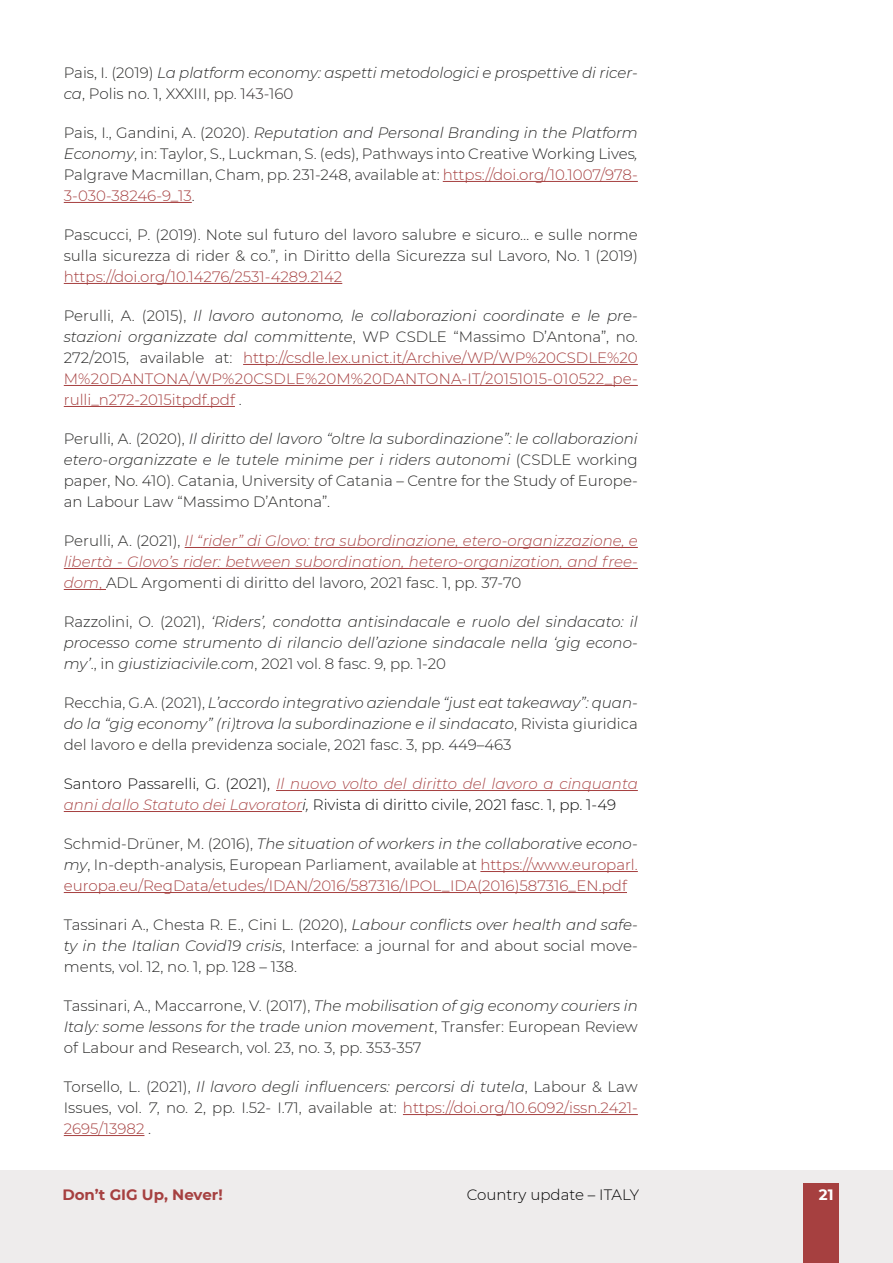
<style>
.page{position:relative;width:893px;height:1263px;background:#fff}
.page>*{position:absolute;margin:0;border:0;box-sizing:border-box;transform-origin:0 0}
.t1{font:300 15px/21px "Montserrat";color:#282827;text-align:justify}
.t2{font:300 15px/21px "Montserrat";color:#a64040;text-align:justify}
.t3{font:italic 300 15px/21px "Montserrat";color:#282827;text-align:justify}
.t4{font:italic 300 15px/21px "Montserrat";color:#aa4949;text-align:justify}
.t5{font:300 15px "Montserrat";color:#000}
.t6{font:700 15px "Montserrat";color:#a64040}
.t7{font:700 15px "Montserrat";color:#fff}
.s1{font-style:normal}
.s2{font-style:normal;color:#2e2a2b}
.s3{font-style:italic}
.s4{color:#a64040}
.s5{color:#282827}
.s6{font-style:italic;color:#282827}
.s7{font-style:normal;color:#282827}
.s8{font-style:normal;color:#0d0d0d}
.s9{color:#0d0d0d}
</style>
<div class="page">
<div style="left:0;top:1170px;width:893px;height:93px;background:#eeecec"></div>
<div style="left:804px;top:1183px;width:35px;height:80px;background:#a64040"></div>
<hr style="left:443px;top:181px;width:195px;height:1px;background:#a64040">
<hr style="left:64px;top:202px;width:128px;height:1px;background:#a64040">
<hr style="left:64px;top:283px;width:278px;height:1px;background:#a64040">
<hr style="left:243px;top:364px;width:395px;height:1px;background:#a64040">
<hr style="left:64px;top:385px;width:574px;height:1px;background:#a64040">
<hr style="left:64px;top:406px;width:171px;height:1px;background:#a64040">
<hr style="left:185px;top:547px;width:453px;height:1px;background:#a64040">
<hr style="left:64px;top:568px;width:574px;height:1px;background:#a64040">
<hr style="left:64px;top:589px;width:42px;height:1px;background:#a64040">
<hr style="left:276px;top:790px;width:362px;height:1px;background:#a64040">
<hr style="left:64px;top:811px;width:238px;height:1px;background:#a64040">
<hr style="left:480px;top:871px;width:158px;height:1px;background:#a64040">
<hr style="left:64px;top:892px;width:563px;height:1px;background:#a64040">
<hr style="left:403px;top:1114px;width:235px;height:1px;background:#a64040">
<hr style="left:64px;top:1135px;width:80px;height:1px;background:#a64040">
<p class="t3" style="left:64px;top:62px;width:576px"><span class="s1">Pais, I. (2019)</span> La platform economy: aspetti metodologici e prospettive di ricer&shy;ca<span class="s1">, Polis no. 1, XXXIII</span><span class="s2">, pp. 143-160</span></p>
<p class="t1" style="left:64px;top:122px;width:576px">Pais, I., Gandini, A. (2020). <span class="s3">Reputation and Personal Branding in the Platform Economy</span>, in: Taylor, S., Luckman, S. (eds), Pathways into Creative Working Lives<span class="s3">, </span>Palgrave Macmillan, Cham, pp. 231-248, available at: <span class="s4">https://doi.org/10.1007/978- 3-030-38246-9_13</span>.</p>
<p class="t1" style="left:64px;top:224px;width:576px">Pascucci, P. (2019). Note sul futuro del lavoro salubre e sicuro… e sulle norme sulla sicurezza di rider &amp; co.”, in Diritto della Sicurezza sul Lavoro, No. 1 (2019)</p>
<p class="t2" style="left:64px;top:266px;width:280px">https://doi.org/10.14276/2531-4289.2142</p>
<p class="t2" style="left:64px;top:305px;width:576px"><span class="s5">Perulli, A. (2015),</span> <span class="s6">Il lavoro autonomo, le collaborazioni coordinate e le pre&shy;stazioni organizzate dal committente</span><span class="s5">, WP CSDLE “Massimo D’Antona”, no.<br>272/2015, available at:</span> http://csdle.lex.unict.it/Archive/WP/WP%20CSDLE%20<br>M%20DANTONA/WP%20CSDLE%20M%20DANTONA-IT/20151015-010522_pe&shy;rulli_n272-2015itpdf.pdf <span class="s5">.</span></p>
<p class="t1" style="left:64px;top:428px;width:576px">Perulli, A. (2020), <span class="s3">Il diritto del lavoro “oltre la subordinazione”: le collaborazioni etero-organizzate e le tutele minime per i riders autonomi</span> (CSDLE working paper, No. 410). Catania, University of Catania – Centre for the Study of Europe&shy;an Labour Law “Massimo D’Antona”.</p>
<p class="t4" style="left:64px;top:530px;width:576px"><span class="s7">Perulli, A. (2021),</span> Il “rider” di Glovo: tra subordinazione, etero-organizzazione, e libertà - Glovo’s rider: between subordination, hetero-organization, and free&shy;dom<span class="s1">,</span> <span class="s7">ADL Argomenti di diritto del lavoro, 2021 fasc. 1, pp. 37-70</span></p>
<p class="t3" style="left:64px;top:611px;width:576px"><span class="s1">Razzolini, O. (2021),</span> ‘Riders’, condotta antisindacale e ruolo del sindacato: il processo come strumento di rilancio dell’azione sindacale nella ‘gig econo&shy;my’<span class="s1">., in</span> giustiziacivile.com<span class="s1">, 2021 vol. 8 fasc. 9, pp. 1-20</span></p>
<p class="t3" style="left:64px;top:692px;width:576px"><span class="s1">Recchia, G.A. (2021),</span> L’accordo integrativo aziendale “just eat takeaway”: quan&shy;do la “gig economy” (ri)trova la subordinazione e il sindacato<span class="s1">, Rivista giuridica del lavoro e della previdenza sociale, 2021 fasc. 3, pp. 449–463</span></p>
<p class="t4" style="left:64px;top:773px;width:576px"><span class="s8">Santoro Passarelli, G. (2021),</span> Il nuovo volto del diritto del lavoro a cinquanta anni dallo Statuto dei Lavorator<span class="s9">i,</span> <span class="s8">Rivista di diritto civile, 2021 fasc. 1, pp. 1-49</span></p>
<p class="t2" style="left:64px;top:833px;width:576px"><span class="s5">Schmid-Drüner, M. (2016),</span> <span class="s6">The situation of workers in the collaborative econo&shy;my</span><span class="s5">, In-depth-analysis, European Parliament, available at</span> https://www.europarl. europa.eu/RegData/etudes/IDAN/2016/587316/IPOL_IDA(2016)587316_EN.pdf</p>
<p class="t1" style="left:64px;top:914px;width:576px">Tassinari A., Chesta R. E., Cini L. (2020), <span class="s3">Labour conflicts over health and safe&shy;ty in the Italian Covid19 crisis</span>, Interface: a journal for and about social move&shy;ments, vol. 12, no. 1, pp. 128 – 138.</p>
<p class="t1" style="left:64px;top:995px;width:576px">Tassinari, A., Maccarrone, V. (2017), <span class="s3">The mobilisation of gig economy couriers in Italy: some lessons for the trade union movement</span>, Transfer: European Review of Labour and Research, vol. 23, no. 3, pp. 353-357</p>
<p class="t1" style="left:64px;top:1076px;width:576px">Torsello, L. (2021), <span class="s3">Il lavoro degli influencers: percorsi di tutela</span>, Labour &amp; Law Issues, vol. <span class="s3">7</span>, no. 2, pp. I.52- I.71, available at: <span class="s4">https://doi.org/10.6092/issn.2421- 2695/13982</span> .</p>
<p class="t6" style="left:62px;top:1184px;width:162px">Don’t GIG Up, Never!</p>
<p class="t5" style="left:467px;top:1185px;width:174px">Country update – ITALY</p>
<p class="t7" style="left:819px;top:1183px;width:16px">21</p>
</div>
